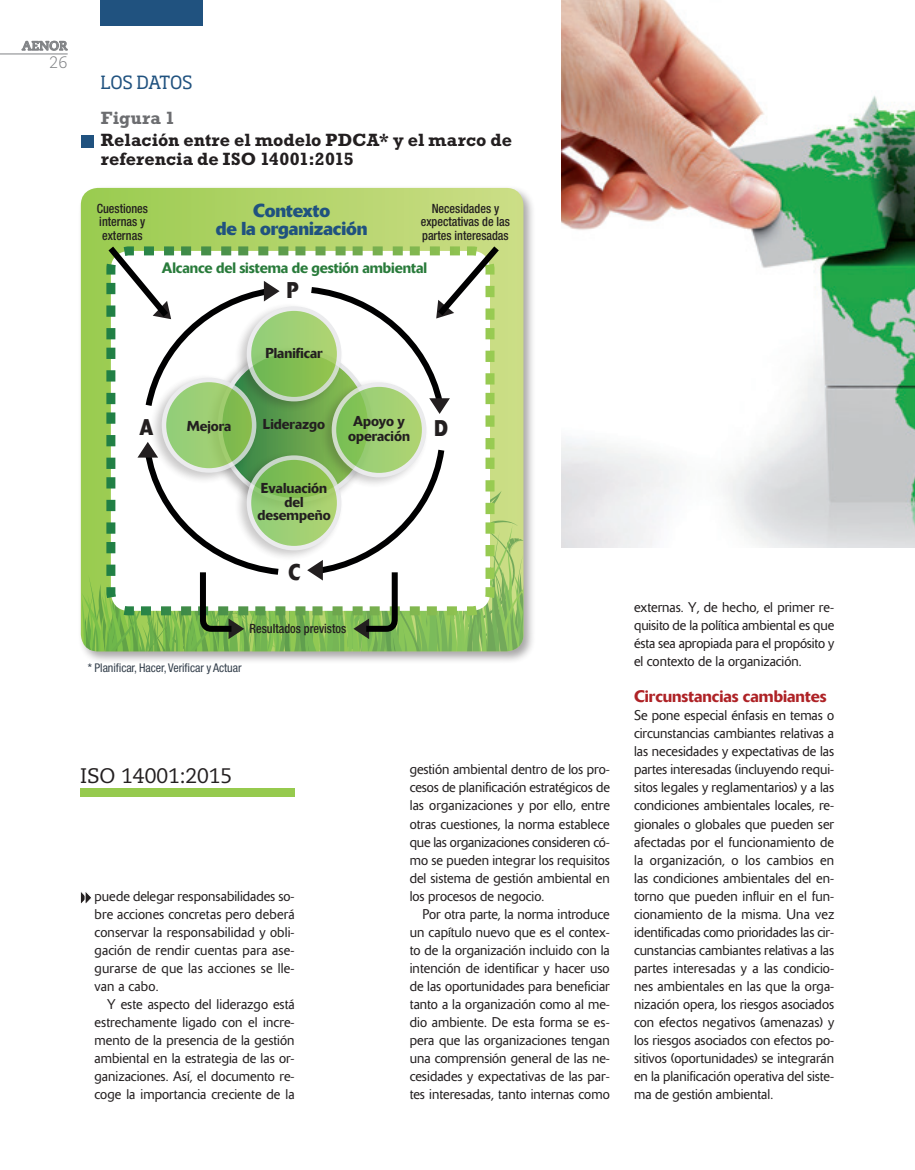
<style>
.page{position:relative;width:915px;height:1170px;background:#fff}
.page>*{position:absolute;margin:0;border:0;box-sizing:border-box;transform-origin:0 0}
.PREGUNTA_SUELTA{font:700 22.5px "Delta";color:#231f20;scale:.8 1}
.t1{font:21px "Caecilia LT Std";color:#231f20}
.PREGUNTA_SUELTA-2{font:700 18.6px "Delta";letter-spacing:-.005em;color:#20527f;scale:.96 1}
.TIT_GRAFICAS{font:700 18px/18.9px "Rockwell Std";color:#231f20}
.t2{font:18px "Soho Std";letter-spacing:-.02em;color:#20527f}
.TIT_GRAFICAS-2{font:700 18px "Rockwell Std";letter-spacing:.015em;color:#6c6d70}
._04_LADILLO{font:500 16.5px "Delta";color:#ae2226}
.t3{font:300 16.5px "Caecilia LT Std";color:#808285}
.PREGUNTA_SUELTA-3{font:500 15px "Delta";letter-spacing:-.005em;color:#297b3b;scale:.96 1}
.PREGUNTA_SUELTA-4{font:500 14.25px/13.5px "Delta";color:#231f20;text-align:center;scale:.96 1}
._04_TEXTO_CORRIDO{font:300 13.95px/18px "Delta";color:#231f20;text-align:justify}
.t4{font:500 condensed 12.75px/13.5px "Helvetica Neue LT Std";color:#231f20;scale:.95 1}
.t5{font:700 12.75px "Caecilia LT Std";color:#808285}
.LEYENDAS_GRAFICAS{font:condensed 12px "Helvetica Neue LT Std";letter-spacing:-.005em;color:#333f4b}
</style>
<div class="page">
<svg style="left:22px;top:41px;width:46px;height:10px"></svg>
<hr style="left:0;top:54px;width:68px;height:1px;background:#808285">
<div style="left:100px;top:0;width:102px;height:25px;background:#20527f"></div>
<div style="left:81px;top:135px;width:12px;height:13px;background:#20527f"></div>
<div style="left:77px;top:184px;width:458px;height:479px;background:#231f20;opacity:.4"></div>
<svg style="left:81px;top:188px;width:442px;height:52px;background:#b3d46b"></svg>
<svg style="left:81px;top:240px;width:442px;height:411px"></svg>
<div style="left:80px;top:788px;width:214px;height:8px;background:#96ca4e"></div>
<svg style="left:80px;top:892px;width:11px;height:12px"></svg>
<img style="left:561px;top:0;width:353px;height:547px">
<p class="t5" style="left:22px;top:38px;width:47px">AENOR</p>
<p class="t3" style="left:49px;top:53px;width:20px">26</p>
<p class="t2" style="left:100px;top:71px;width:94px">LOS DATOS</p>
<p class="TIT_GRAFICAS-2" style="left:101px;top:107px;width:76px">Figura 1</p>
<p class="TIT_GRAFICAS" style="left:101px;top:130px;width:412px">Relación entre el modelo PDCA* y el marco de referencia de ISO 14001:2015</p>
<p class="t4" style="left:97px;top:201px;width:55px">Cuestiones internas y externas</p>
<p class="t4" style="left:421px;top:201px;width:95px;text-align:center">Necesidades y expectativas de las partes interesadas</p>
<p class="PREGUNTA_SUELTA-2" style="left:253px;top:199px;width:82px">Contexto</p>
<p class="PREGUNTA_SUELTA-2" style="left:216px;top:217px;width:160px">de la organización</p>
<p class="PREGUNTA_SUELTA-3" style="left:162px;top:258px;width:278px">Alcance del sistema de gestión ambiental</p>
<p class="PREGUNTA_SUELTA" style="left:287px;top:276px;width:17px">P</p>
<p class="PREGUNTA_SUELTA-4" style="left:265px;top:346px;width:61px">Planificar</p>
<p class="PREGUNTA_SUELTA-4" style="left:348px;top:414px;width:66px;line-height:15px">Apoyo y operación</p>
<p class="PREGUNTA_SUELTA-4" style="left:187px;top:419px;width:48px">Mejora</p>
<p class="PREGUNTA_SUELTA-4" style="left:263px;top:416px;width:66px">Liderazgo</p>
<p class="PREGUNTA_SUELTA" style="left:139px;top:413px;width:19px">A</p>
<p class="PREGUNTA_SUELTA" style="left:434px;top:414px;width:18px">D</p>
<p class="PREGUNTA_SUELTA-4" style="left:257px;top:481px;width:78px">Evaluación del desempeño</p>
<p class="PREGUNTA_SUELTA" style="left:288px;top:558px;width:17px">C</p>
<p class="t4" style="left:249px;top:622px;width:103px">Resultados previstos</p>
<p class="LEYENDAS_GRAFICAS" style="left:88px;top:661px;width:155px">* Planificar, Hacer, Verificar y Actuar</p>
<p class="t1" style="left:80px;top:763px;width:154px">ISO 14001:2015</p>
<p class="_04_TEXTO_CORRIDO" style="left:94px;top:886px;width:201px">puede delegar responsabilidades so&shy;bre acciones concretas pero deberá conservar la responsabilidad y obli&shy;gación de rendir cuentas para ase&shy;gurarse de que las acciones se lle&shy;van a cabo.</p>
<p class="_04_TEXTO_CORRIDO" style="left:94px;top:994px;width:201px;text-indent:13px">Y este aspecto del liderazgo está estrechamente ligado con el incre&shy;mento de la presencia de la gestión ambiental en la estrategia de las or&shy;ganizaciones. Así, el documento re&shy;coge la importancia creciente de la</p>
<p class="_04_TEXTO_CORRIDO" style="left:409px;top:760px;width:201px">gestión ambiental dentro de los pro&shy;cesos de planificación estratégicos de las organizaciones y por ello, entre otras cuestiones, la norma establece que las organizaciones consideren có&shy;mo se pueden integrar los requisitos del sistema de gestión ambiental en los procesos de negocio.</p>
<p class="_04_TEXTO_CORRIDO" style="left:409px;top:904px;width:201px;text-indent:13px">Por otra parte, la norma introduce un capítulo nuevo que es el contex&shy;to de la organización incluido con la intención de identificar y hacer uso de las oportunidades para beneficiar tanto a la organización como al me&shy;dio ambiente. De esta forma se es&shy;pera que las organizaciones tengan una comprensión general de las ne&shy;cesidades y expectativas de las par&shy;tes interesadas, tanto internas como</p>
<p class="_04_TEXTO_CORRIDO" style="left:634px;top:598px;width:201px">externas. Y, de hecho, el primer re&shy;quisito de la política ambiental es que ésta sea apropiada para el propósito y el contexto de la organización.</p>
<p class="_04_LADILLO" style="left:634px;top:686px;width:194px">Circunstancias cambiantes</p>
<p class="_04_TEXTO_CORRIDO" style="left:634px;top:706px;width:201px">Se pone especial énfasis en temas o circunstancias cambiantes relativas a las necesidades y expectativas de las partes interesadas (incluyendo requi&shy;sitos legales y reglamentarios) y a las condiciones ambientales locales, re&shy;gionales o globales que pueden ser afectadas por el funcionamiento de la organización, o los cambios en las condiciones ambientales del en&shy;torno que pueden influir en el fun&shy;cionamiento de la misma. Una vez identificadas como prioridades las cir&shy;cunstancias cambiantes relativas a las partes interesadas y a las condicio&shy;nes ambientales en las que la orga&shy;nización opera, los riesgos asociados con efectos negativos (amenazas) y los riesgos asociados con efectos po&shy;sitivos (oportunidades) se integrarán en la planificación operativa del siste&shy;ma de gestión ambiental.</p>
</div>
